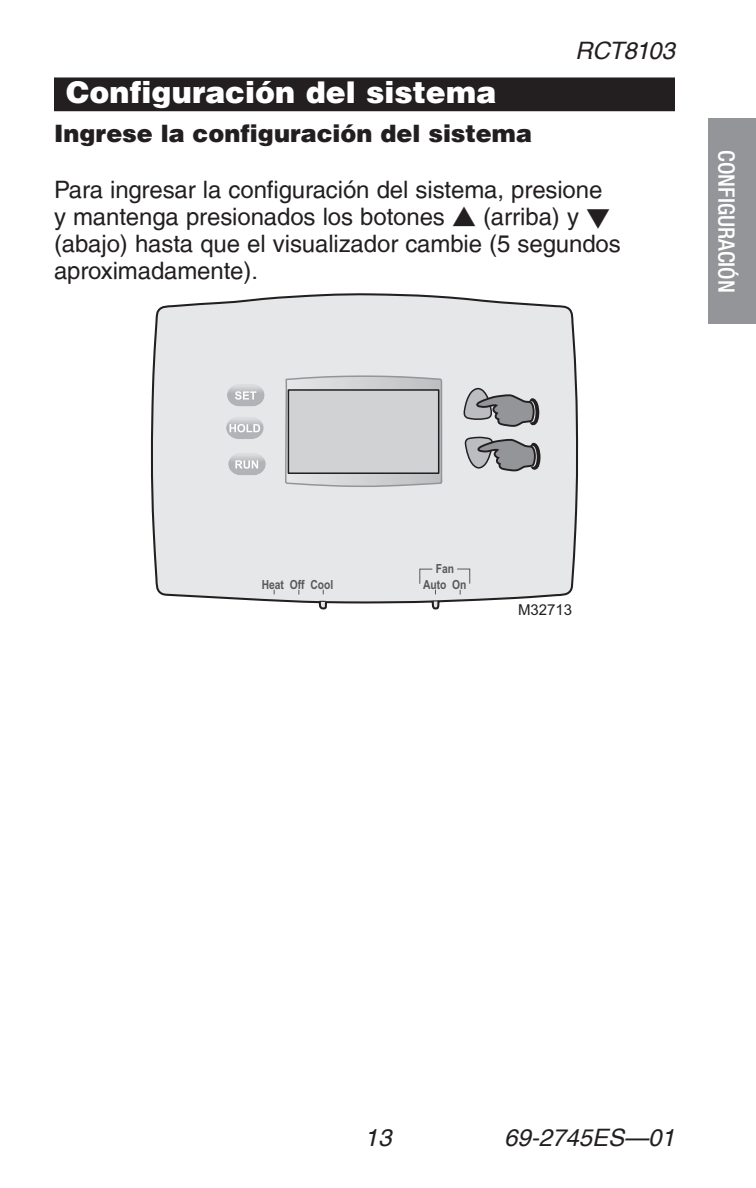
<style>
.page{position:relative;width:756px;height:1188px;background:#fff}
.page>*{position:absolute;margin:0;border:0;box-sizing:border-box;transform-origin:0 0}
.t1{font:900 30px "Helvetica LT";color:#fff}
.t2{font:24px/27px "Helvetica LT";letter-spacing:-.005em;color:#231f20}
.t3{font:900 24px "Helvetica LT";color:#231f20}
.t4{font:italic 24px "Helvetica LT";color:#231f20}
.t5{font:italic 24px "Helvetica LT";letter-spacing:-.02em;color:#231f20}
.t6{font:500 condensed 22.5px "Helvetica Neue";color:#fff}
.t7{font:15px "Arial";color:#231f20}
.t8{font:700 12.6px "Arial Narrow";color:#57585a}
</style>
<div class="page">
<div style="left:709px;top:119px;width:47px;height:205px;background:#939598"></div>
<div style="left:54px;top:77px;width:621px;height:34px;background:#231f20"></div>
<svg style="left:151px;top:293px;width:427px;height:317px;background:#e1e2e4"></svg>
<svg style="left:318px;top:568px;width:176px;height:34px;background:#dddee0"></svg>
<svg style="left:184px;top:375px;width:259px;height:113px;background:#d3d4d6"></svg>
<svg style="left:464px;top:387px;width:76px;height:40px;background:#a4a4a6"></svg>
<svg style="left:463px;top:436px;width:78px;height:35px;background:#9d9d9f"></svg>
<p class="t5" style="left:575px;top:37px;width:101px">RCT8103</p>
<p class="t1" style="left:66px;top:75px;width:432px">Configuración del sistema</p>
<p class="t3" style="left:54px;top:120px;width:480px">Ingrese la configuración del sistema</p>
<p class="t2" style="left:54px;top:176px;width:568px">Para ingresar la configuración del sistema, presione<br>y mantenga presionados los botones ▲ (arriba) y ▼ (abajo) hasta que el visualizador cambie (5 segundos aproximadamente).</p>
<p class="t6" style="left:739px;top:150px;width:144px;rotate:90deg">CONFIGURACIÓN</p>
<p class="t8" style="left:436px;top:562px;width:20px">Fan</p>
<p class="t8" style="left:262px;top:577px;width:73px">Heat Off Cool</p>
<p class="t8" style="left:423px;top:577px;width:45px">Auto On</p>
<p class="t7" style="left:518px;top:602px;width:56px">M32713</p>
<p class="t4" style="left:365px;top:1124px;width:28px">13</p>
<p class="t4" style="left:504px;top:1124px;width:172px">69-2745ES—01</p>
</div>
